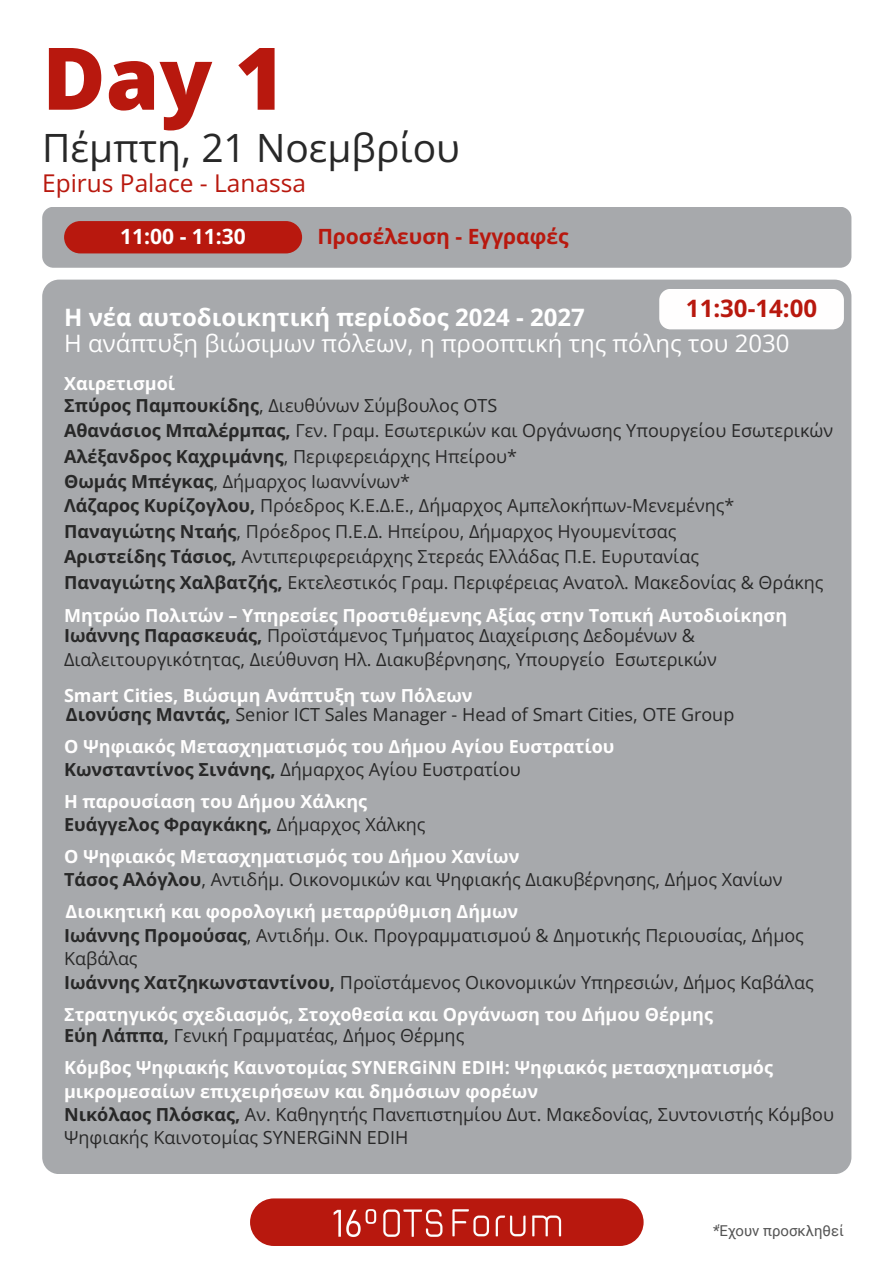
<style>
.page{position:relative;width:894px;height:1264px;background:#fff}
.page>*{position:absolute;margin:0;border:0;box-sizing:border-box;transform-origin:0 0}
.t1{font:800 86.4px "Open Sans";color:#b8180e}
.t2{font:39px "Open Sans";color:#282828}
.t3{font:24.45px "Open Sans";color:#b8180e}
.t4{font:24px/25.8px "Open Sans";color:#fff}
.t5{font:700 24px "Open Sans";color:#b8180e}
.t6{font:700 21px "Open Sans";color:#fff}
.t7{font:700 21px "Open Sans";color:#b8180e}
.t8{font:18px/23.7px "Open Sans";color:#282828}
.t9{font:700 18px/23.7px "Open Sans";color:#fffefe}
.t10{font:700 18px "Open Sans";color:#282828}
.t11{font:15px "Roboto";color:#545454}
.s1{font-weight:700}
.s2{font-weight:400}
</style>
<div class="page">
<div style="left:42px;top:279px;width:809px;height:894px;background:#a7a9ac"></div>
<div style="left:42px;top:207px;width:809px;height:61px;background:#a7a9ac;border-radius:11px"></div>
<div style="left:659px;top:289px;width:184px;height:40px;background:#fffefe;border-radius:11px"></div>
<div style="left:64px;top:221px;width:238px;height:32px;background:#b8180e;border-radius:16px"></div>
<div style="left:250px;top:1198px;width:393px;height:47px;background:#b8180e;border-radius:24px"></div>
<img style="left:333px;top:1209px;width:228px;height:28px">
<h1 class="t1" style="left:42px;top:17px;width:244px">Day 1</h1>
<h2 class="t2" style="left:42px;top:120px;width:419px">Πέμπτη, 21 Νοεμβρίου</h2>
<h4 class="t3" style="left:42px;top:165px;width:265px">Epirus Palace - Lanassa</h4>
<p class="t6" style="left:120px;top:221px;width:127px">11:00 - 11:30</p>
<p class="t7" style="left:317px;top:221px;width:253px">Προσέλευση - Εγγραφές</p>
<h5 class="t6" style="left:86px;top:228px;width:127px">11:30 - 12:00</h5>
<p class="t5" style="left:685px;top:291px;width:133px">11:30-14:00</p>
<p class="t4" style="left:64px;top:304px;width:727px"><span class="s1">Η νέα αυτοδιοικητική περίοδος 2024 - 2027<br></span>Η ανάπτυξη βιώσιμων πόλεων, η προοπτική της πόλης του 2030</p>
<p class="t9" style="left:64px;top:371px;width:113px">Χαιρετισμοί</p>
<h6 class="t8" style="left:64px;top:393px;width:434px"><span class="s1">Σπύρος Παμπουκίδης</span>, Διευθύνων Σύμβουλος OTS</h6>
<h5 class="t8" style="left:64px;top:418px;width:770px"><span class="s1">Αθανάσιος Μπαλέρμπας,</span> Γεν. Γραμ. Εσωτερικών και Οργάνωσης Υπουργείου Εσωτερικών</h5>
<h3 class="t8" style="left:64px;top:444px;width:454px"><span class="s1">Αλέξανδρος Καχριμάνης</span>, Περιφερειάρχης Ηπείρου*</h3>
<h4 class="t8" style="left:64px;top:469px;width:347px"><span class="s1">Θωμάς Μπέγκας</span>, Δήμαρχος Ιωαννίνων*</h4>
<p class="t8" style="left:64px;top:493px;width:671px"><span class="s1">Λάζαρος Κυρίζογλου,</span> Πρόεδρος Κ.Ε.Δ.Ε., Δήμαρχος Αμπελοκήπων-Μενεμένης*</p>
<p class="t8" style="left:64px;top:519px;width:614px"><span class="s1">Παναγιώτης Νταής</span>, Πρόεδρος Π.Ε.Δ. Ηπείρου, Δήμαρχος Ηγουμενίτσας</p>
<h6 class="t8" style="left:64px;top:544px;width:636px"><span class="s1">Αριστείδης Τάσιος,</span> Αντιπεριφερειάρχης Στερεάς Ελλάδας Π.Ε. Ευρυτανίας</h6>
<p class="t9" style="left:64px;top:603px;width:724px">Μητρώο Πολιτών – Υπηρεσίες Προστιθέμενης Αξίας στην Τοπική Αυτοδιοίκηση</p>
<h6 class="t8" style="left:64px;top:623px;width:654px"><span class="s1">Ιωάννης Παρασκευάς,</span> Προϊστάμενος Τμήματος Διαχείρισης Δεδομένων &amp;<br>Διαλειτουργικότητας, Διεύθυνση Ηλ. Διακυβέρνησης, Υπουργείο Εσωτερικών</h6>
<p class="t8" style="left:66px;top:702px;width:669px"><span class="s1">Διονύσης Μαντάς,</span> Senior ICT Sales Manager - Head of Smart Cities, OTE Group</p>
<p class="t8" style="left:64px;top:570px;width:760px"><span class="s1">Παναγιώτης Χαλβατζής,</span> Εκτελεστικός Γραμ. Περιφέρειας Ανατολ. Μακεδονίας &amp; Θράκης</p>
<h6 class="t9" style="left:64px;top:682px;width:410px">Smart Cities, Βιώσιμη Ανάπτυξη των Πόλεων</h6>
<p class="t9" style="left:64px;top:734px;width:552px">Ο Ψηφιακός Μετασχηματισμός του Δήμου Αγίου Ευστρατίου</p>
<h6 class="t8" style="left:64px;top:756px;width:458px"><span class="s1">Κωνσταντίνος Σινάνης,</span> Δήμαρχος Αγίου Ευστρατίου</h6>
<p class="t9" style="left:64px;top:789px;width:304px">Η παρουσίαση του Δήμου Χάλκης</p>
<p class="t10" style="left:64px;top:811px;width:363px">Ευάγγελος Φραγκάκης, <span class="s2">Δήμαρχος Χάλκης</span></p>
<p class="t9" style="left:64px;top:844px;width:456px">Ο Ψηφιακός Μετασχηματισμός του Δήμου Χανίων</p>
<p class="t8" style="left:64px;top:866px;width:719px"><span class="s1">Τάσος Αλόγλου</span>, Αντιδήμ. Οικονομικών και Ψηφιακής Διακυβέρνησης, Δήμος Χανίων</p>
<p class="t9" style="left:65px;top:899px;width:454px">Διοικητική και φορολογική μεταρρύθμιση Δήμων</p>
<h6 class="t8" style="left:64px;top:922px;width:741px"><span class="s1">Ιωάννης Προμούσας</span>, Αντιδήμ. Οικ. Προγραμματισμού &amp; Δημοτικής Περιουσίας, Δήμος<br>Καβάλας</h6>
<h6 class="t8" style="left:64px;top:970px;width:751px"><span class="s1">Ιωάννης Χατζηκωνσταντίνου,</span> Προϊστάμενος Οικονομικών Υπηρεσιών, Δήμος Καβάλας</h6>
<h6 class="t9" style="left:64px;top:1002px;width:650px">Στρατηγικός σχεδιασμός, Στοχοθεσία και Οργάνωση του Δήμου Θέρμης</h6>
<p class="t9" style="left:64px;top:1055px;width:710px">Κόμβος Ψηφιακής Καινοτομίας SYNERGiNN EDIH: Ψηφιακός μετασχηματισμός μικρομεσαίων επιχειρήσεων και δημόσιων φορέων</p>
<h6 class="t8" style="left:64px;top:1101px;width:771px"><span class="s1">Νικόλαος Πλόσκας,</span> Αν. Καθηγητής Πανεπιστημίου Δυτ. Μακεδονίας, Συντονιστής Κόμβου<br>Ψηφιακής Καινοτομίας SYNERGiNN EDIH</h6>
<p class="t8" style="left:64px;top:1023px;width:401px"><span class="s1">Εύη Λάππα,</span> Γενική Γραμματέας, Δήμος Θέρμης</p>
<h5 class="t11" style="left:713px;top:1222px;width:132px">*Έχουν προσκληθεί</h5>
</div>
